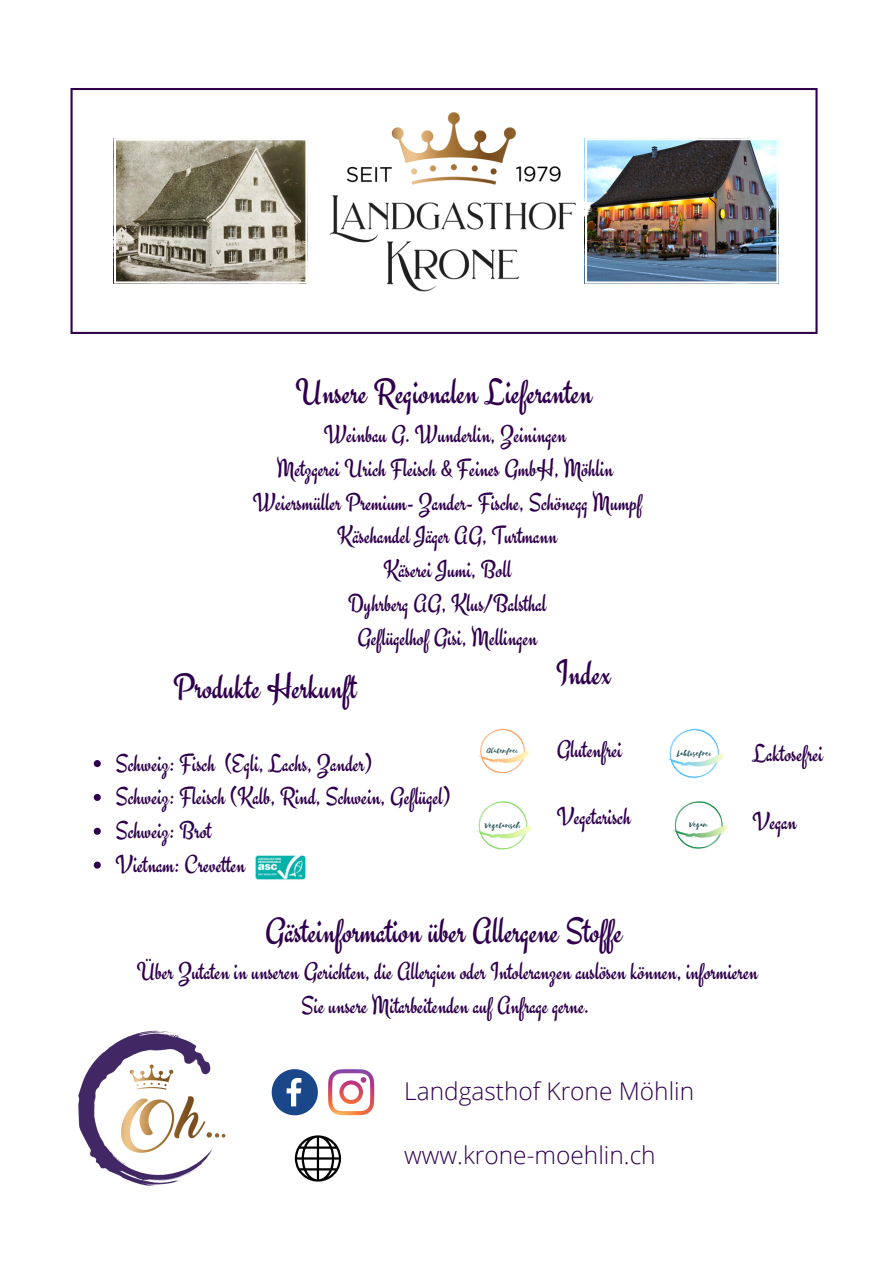
<style>
.page{position:relative;width:894px;height:1264px;background:#fff}
.page>*{position:absolute;margin:0;border:0;box-sizing:border-box;transform-origin:0 0}
.t1{font:36px "Engagement";color:#30004d}
.t2{font:24.9px/33.9px "Engagement";color:#30004d;text-align:center}
.t3{font:300 24.45px "Open Sans";color:#30004d}
.t4{font:9.6px "Selima";color:#1d4e56}
.t5{font:9.45px "Selima";color:#1d4e56}
.t6{font:9.3px "Selima";color:#1d4e56}
.t7{font:8.7px "Selima";color:#1d4e56}
</style>
<div class="page">
<svg style="left:70px;top:88px;width:747px;height:246px"></svg>
<svg style="left:114px;top:138px;width:105px;height:145px;background:#9a9585"></svg>
<img style="left:671px;top:138px;width:107px;height:145px">
<img style="left:219px;top:88px;width:452px;height:246px">
<svg style="left:476px;top:801px;width:55px;height:48px"></svg>
<svg style="left:673px;top:801px;width:54px;height:47px"></svg>
<svg style="left:667px;top:729px;width:57px;height:49px"></svg>
<svg style="left:478px;top:729px;width:51px;height:43px"></svg>
<img style="left:78px;top:1030px;width:148px;height:156px">
<svg style="left:94px;top:760px;width:7px;height:7px"></svg>
<svg style="left:94px;top:794px;width:7px;height:7px"></svg>
<svg style="left:94px;top:827px;width:7px;height:7px"></svg>
<svg style="left:94px;top:861px;width:7px;height:7px"></svg>
<img style="left:255px;top:855px;width:51px;height:25px">
<svg style="left:328px;top:1069px;width:46px;height:46px"></svg>
<svg style="left:295px;top:1135px;width:46px;height:46px"></svg>
<svg style="left:271px;top:1069px;width:47px;height:46px"></svg>
<p class="t1" style="left:295px;top:371px;width:298px">Unsere Regionalen Lieferanten</p>
<p class="t2" style="left:253px;top:418px;width:391px">Weinbau G. Wunderlin, Zeiningen<br>Metzgerei Urich Fleisch &amp; Feines GmbH, Möhlin Weiersmüller Premium- Zander- Fische, Schönegg Mumpf Käsehandel Jäger AG, Turtmann<br>Käserei Jumi, Boll<br>Dyhrberg AG, Klus/Balsthal<br>Geflügelhof Gisi, Mellingen</p>
<p class="t1" style="left:173px;top:666px;width:185px">Produkte Herkunft</p>
<p class="t2" style="left:116px;top:746px;width:258px">Schweiz: Fisch (Egli, Lachs, Zander)</p>
<h1 class="t2" style="left:116px;top:780px;width:336px">Schweiz: Fleisch (Kalb, Rind, Schwein, Geflügel)</h1>
<p class="t2" style="left:116px;top:814px;width:98px">Schweiz: Brot</p>
<p class="t2" style="left:116px;top:848px;width:131px">Vietnam: Crevetten</p>
<p class="t7" style="left:487px;top:746px;width:32px">Glutenfrei</p>
<h2 class="t5" style="left:484px;top:819px;width:38px">Vegetarisch</h2>
<p class="t1" style="left:556px;top:652px;width:56px">Index</p>
<p class="t2" style="left:556px;top:732px;width:67px">Glutenfrei</p>
<p class="t2" style="left:556px;top:800px;width:76px">Vegetarisch</p>
<p class="t4" style="left:677px;top:747px;width:36px">Laktosefrei</p>
<h1 class="t6" style="left:689px;top:819px;width:20px">Vegan</h1>
<p class="t2" style="left:752px;top:737px;width:72px">Laktosefrei</p>
<p class="t2" style="left:752px;top:804px;width:46px">Vegan</p>
<p class="t1" style="left:265px;top:909px;width:359px">Gästeinformation über Allergene Stoffe</p>
<p class="t2" style="left:137px;top:955px;width:622px">Über Zutaten in unseren Gerichten, die Allergien oder Intoleranzen auslösen können, informieren<br>Sie unsere Mitarbeitenden auf Anfrage gerne.</p>
<p class="t3" style="left:404px;top:1074px;width:291px">Landgasthof Krone Möhlin</p>
<h2 class="t3" style="left:404px;top:1137px;width:253px">www.krone-moehlin.ch</h2>
</div>
